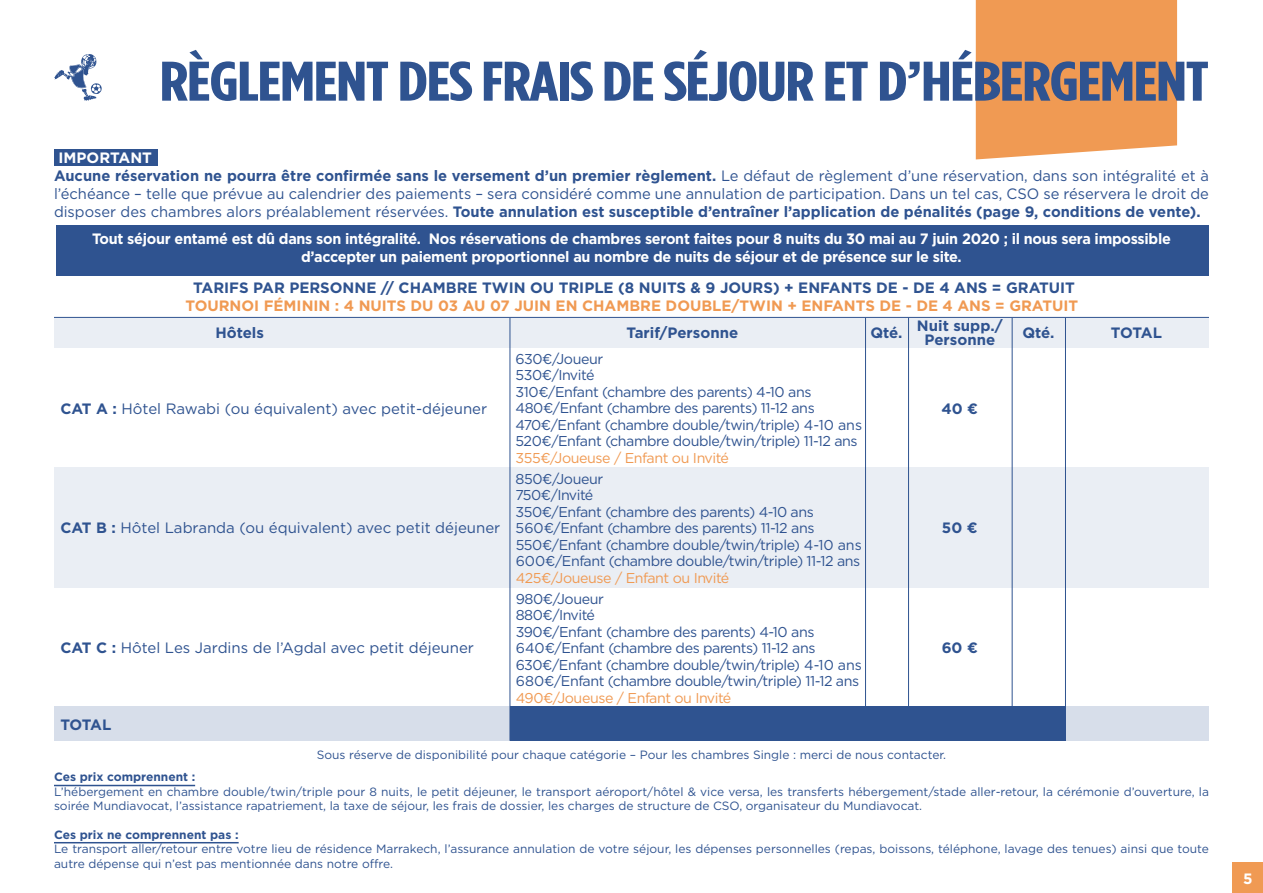
<style>
.page{position:relative;width:1263px;height:893px;background:#fff}
.page>*{position:absolute;margin:0;border:0;box-sizing:border-box;transform-origin:0 0}
.t1{font:700 55.65px "Gotham Condensed";letter-spacing:-.02em;color:#2f5390;scale:1.3 1}
.t2{font:15px/18px "Gotham";color:#2f5390}
.t3{font:700 15px/18px "Gotham";letter-spacing:-.02em;color:#fff;text-align:center;scale:.96 1}
.t4{font:700 15px/13.5px "Gotham";color:#2f5390;text-align:center}
.t5{font:700 15px "Gotham";color:#f09a53}
.t6{font:700 15px "Gotham";letter-spacing:-.02em;color:#fff}
.t7{font:14.25px/16.5px "Gotham";letter-spacing:-.03em;color:#2f5390}
.t8{font:14.25px "Gotham";letter-spacing:-.03em;color:#f09a53}
.t9{font:12px/14.4px "Gotham";color:#2f5390}
.t10{font:700 12px "Gotham";color:#2f5390}
.s1{font-weight:700;color:#fff}
.s2{font-weight:700}
</style>
<div class="page">
<div style="left:54px;top:149px;width:103px;height:16px;background:#2f5390"></div>
<div style="left:976px;top:0;width:201px;height:159px;background:#f09a53"></div>
<svg style="left:54px;top:54px;width:48px;height:47px"></svg>
<div style="left:56px;top:225px;width:1153px;height:50px;background:#2f5390"></div>
<hr style="left:1012px;top:318px;width:1px;height:423px;background:#2f5390">
<hr style="left:54px;top:317px;width:1155px;height:1px;background:#2f5390">
<hr style="left:510px;top:318px;width:1px;height:423px;background:#2f5390">
<hr style="left:865px;top:318px;width:1px;height:423px;background:#2f5390">
<hr style="left:908px;top:318px;width:1px;height:423px;background:#2f5390">
<hr style="left:1065px;top:318px;width:1px;height:423px;background:#2f5390">
<div style="left:54px;top:318px;width:1155px;height:29px;background:#eaeef4"></div>
<div style="left:54px;top:467px;width:1155px;height:120px;background:#eaeef4"></div>
<div style="left:54px;top:707px;width:1155px;height:34px;background:#d7deea"></div>
<div style="left:510px;top:707px;width:556px;height:34px;background:#2f5390"></div>
<hr style="left:54px;top:785px;width:141px;height:1px;background:#2f5390">
<hr style="left:54px;top:842px;width:185px;height:1px;background:#2f5390">
<div style="left:1233px;top:863px;width:30px;height:30px;background:#f09a53"></div>
<h1 class="t1" style="left:160px;top:50px;width:809px">RÈGLEMENT DES FRAIS DE SÉJOUR ET D’HÉBERGEMENT</h1>
<p class="t2" style="left:54px;top:148px;width:1156px;text-indent:4px"><span class="s1">IMPORTANT<br></span><span class="s2">Aucune réservation ne pourra être confirmée sans le versement d’un premier règlement.</span> Le défaut de règlement d’une réservation, dans son intégralité et à l’échéance – telle que prévue au calendrier des paiements – sera considéré comme une annulation de participation. Dans un tel cas, CSO se réservera le droit de disposer des chambres alors préalablement réservées. <span class="s2">Toute annulation est susceptible d’entraîner l’application de pénalités (page 9, conditions de vente).</span></p>
<p class="t3" style="left:92px;top:230px;width:1125px">Tout séjour entamé est dû dans son intégralité. Nos réservations de chambres seront faites pour 8 nuits du 30 mai au 7 juin 2020 ; il nous sera impossible d’accepter un paiement proportionnel au nombre de nuits de séjour et de présence sur le site.</p>
<p class="t4" style="left:193px;top:280px;width:883px">TARIFS PAR PERSONNE // CHAMBRE TWIN OU TRIPLE (8 NUITS &amp; 9 JOURS) + ENFANTS DE - DE 4 ANS = GRATUIT</p>
<p class="t5" style="left:185px;top:295px;width:894px">TOURNOI FÉMININ : 4 NUITS DU 03 AU 07 JUIN EN CHAMBRE DOUBLE/TWIN + ENFANTS DE - DE 4 ANS = GRATUIT</p>
<p class="t4" style="left:215px;top:326px;width:50px">Hôtels</p>
<p class="t4" style="left:627px;top:326px;width:113px">Tarif/Personne</p>
<p class="t4" style="left:870px;top:326px;width:34px">Qté.</p>
<p class="t4" style="left:917px;top:319px;width:87px">Nuit supp./<br>Personne</p>
<p class="t4" style="left:1022px;top:326px;width:34px">Qté.</p>
<p class="t4" style="left:1111px;top:326px;width:53px">TOTAL</p>
<p class="t2" style="left:60px;top:399px;width:428px"><span class="s2">CAT A :</span> Hôtel Rawabi (ou équivalent) avec petit-déjeuner</p>
<p class="t2" style="left:60px;top:519px;width:441px"><span class="s2">CAT B :</span> Hôtel Labranda (ou équivalent) avec petit déjeuner</p>
<p class="t2" style="left:60px;top:639px;width:415px"><span class="s2">CAT C :</span> Hôtel Les Jardins de l’Agdal avec petit déjeuner</p>
<p class="t7" style="left:516px;top:350px;width:348px">630€/Joueur<br>530€/Invité<br>310€/Enfant (chambre des parents) 4-10 ans 480€/Enfant (chambre des parents) 11-12 ans 470€/Enfant (chambre double/twin/triple) 4-10 ans 520€/Enfant (chambre double/twin/triple) 11-12 ans</p>
<p class="t8" style="left:516px;top:449px;width:215px">355€/Joueuse / Enfant ou Invité</p>
<p class="t7" style="left:516px;top:470px;width:348px">850€/Joueur<br>750€/Invité<br>350€/Enfant (chambre des parents) 4-10 ans 560€/Enfant (chambre des parents) 11-12 ans 550€/Enfant (chambre double/twin/triple) 4-10 ans 600€/Enfant (chambre double/twin/triple) 11-12 ans</p>
<p class="t8" style="left:516px;top:569px;width:215px">425€/Joueuse / Enfant ou Invité</p>
<p class="t7" style="left:516px;top:590px;width:348px">980€/Joueur<br>880€/Invité<br>390€/Enfant (chambre des parents) 4-10 ans 640€/Enfant (chambre des parents) 11-12 ans 630€/Enfant (chambre double/twin/triple) 4-10 ans 680€/Enfant (chambre double/twin/triple) 11-12 ans</p>
<p class="t8" style="left:516px;top:688px;width:217px">490€/Joueuse / Enfant ou Invité</p>
<p class="t4" style="left:941px;top:401px;width:38px">40 €</p>
<p class="t4" style="left:942px;top:521px;width:37px">50 €</p>
<p class="t4" style="left:942px;top:641px;width:38px">60 €</p>
<p class="t4" style="left:60px;top:718px;width:53px">TOTAL</p>
<p class="t9" style="left:317px;top:748px;width:631px">Sous réserve de disponibilité pour chaque catégorie – Pour les chambres Single : merci de nous contacter.</p>
<p class="t10" style="left:54px;top:769px;width:143px">Ces prix comprennent :</p>
<p class="t9" style="left:54px;top:784px;width:1156px">L’hébergement en chambre double/twin/triple pour 8 nuits, le petit déjeuner, le transport aéroport/hôtel &amp; vice versa, les transferts hébergement/stade aller-retour, la cérémonie d’ouverture, la soirée Mundiavocat, l’assistance rapatriement, la taxe de séjour, les frais de dossier, les charges de structure de CSO, organisateur du Mundiavocat.</p>
<p class="t10" style="left:54px;top:826px;width:186px">Ces prix ne comprennent pas :</p>
<p class="t9" style="left:54px;top:841px;width:1156px">Le transport aller/retour entre votre lieu de résidence Marrakech, l’assurance annulation de votre séjour, les dépenses personnelles (repas, boissons, téléphone, lavage des tenues) ainsi que toute autre dépense qui n’est pas mentionnée dans notre offre.</p>
<p class="t6" style="left:1243px;top:869px;width:11px">5</p>
</div>
